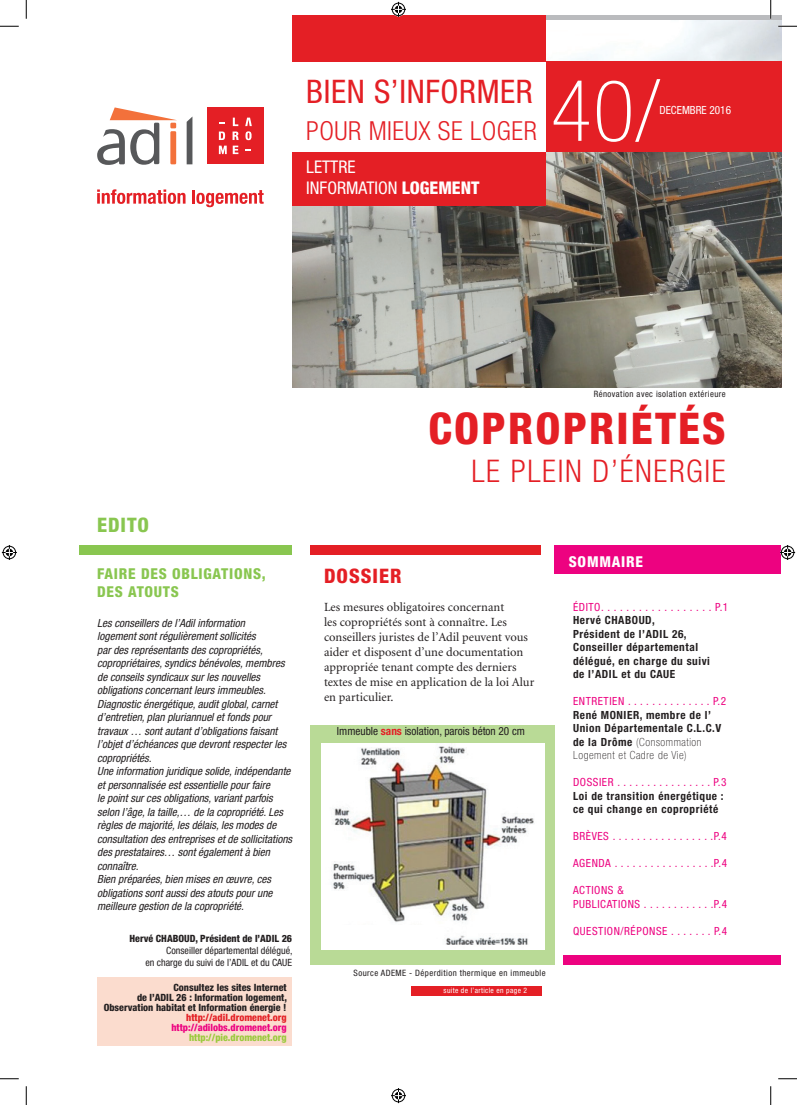
<style>
.page{position:relative;width:797px;height:1105px;background:#fff}
.page>*{position:absolute;margin:0;border:0;box-sizing:border-box;transform-origin:0 0}
.t1{font:100 condensed 85px "Helvetica Neue LT";color:#fff}
.t2{font:800 condensed 43.75px "Helvetica Neue LT";letter-spacing:.05em;color:#e41f25}
.t3{font:condensed 32.5px "Helvetica Neue LT";letter-spacing:.02em;color:#e41f25}
.t4{font:300 condensed 31.25px "Helvetica Neue LT";letter-spacing:.05em;color:#e41f25}
.t5{font:300 condensed 26.25px "Helvetica Neue LT";letter-spacing:.02em;color:#e41f25}
.t6{font:800 condensed 20px "Helvetica Neue LT";letter-spacing:.05em;color:#e41f25}
.t7{font:800 condensed 20px "Helvetica Neue LT";letter-spacing:.05em;color:#89c650}
.t8{font:500 condensed 18.12px "Helvetica Neue LT";letter-spacing:.05em;color:#fff}
.t9{font:condensed 17.5px/21px "Helvetica Neue LT";color:#fff}
.t10{font:800 condensed 15px/18px "Helvetica Neue LT";letter-spacing:.05em;color:#89c650}
.t11{font:800 condensed 15px "Helvetica Neue LT";letter-spacing:.05em;color:#fff}
.t12{font:12.5px/15px "Minion LT";color:#231f20}
.t13{font:italic condensed 11.25px/13.5px "Helvetica Neue LT";color:#231f20}
.t14{font:700 condensed 11.25px/13.5px "Helvetica Neue LT";letter-spacing:.05em;color:#231f20}
.t15{font:condensed 11.25px/13.5px "Helvetica Neue LT";letter-spacing:.05em;color:#ed0280}
.t16{font:condensed 11.25px "Helvetica Neue LT";color:#231f20}
.t17{font:condensed 11.25px "Helvetica Neue LT";color:#fff}
.t18{font:800 condensed 10px/10px "Helvetica Neue LT";color:#231f20;text-align:right}
.t19{font:condensed 10px/12px "Helvetica Neue LT";color:#231f20;text-align:right}
.t20{font:800 condensed 10px "Helvetica Neue LT";color:#ed0280}
.t21{font:800 condensed 10px "Helvetica Neue LT";color:#e41f25}
.t22{font:800 condensed 10px "Helvetica Neue LT";color:#99ca3b}
.t23{font:condensed 8.75px "Helvetica Neue LT";letter-spacing:.05em;color:#231f20}
.t24{font:condensed 7.5px "Helvetica Neue LT";letter-spacing:.05em;color:#fff}
.s1{font-weight:800}
.s2{font-weight:700;color:#e41f25}
.s3{font-weight:100}
</style>
<div class="page">
<div style="left:310px;top:725px;width:244px;height:239px;background:#b9da96"></div>
<img style="left:322px;top:743px;width:222px;height:206px">
<img style="left:292px;top:21px;width:489px;height:366px">
<div style="left:292px;top:62px;width:489px;height:90px;background:#e41f25"></div>
<div style="left:283px;top:62px;width:262px;height:96px;background:#fff"></div>
<div style="left:563px;top:955px;width:218px;height:9px;background:#ed0280"></div>
<div style="left:292px;top:152px;width:253px;height:53px;background:#e41f25"></div>
<div style="left:411px;top:986px;width:130px;height:9px;background:#e41f25"></div>
<div style="left:554px;top:545px;width:227px;height:29px;background:#ed0280"></div>
<div style="left:292px;top:16px;width:253px;height:46px;background:#e41f25"></div>
<div style="left:310px;top:545px;width:230px;height:10px;background:#e41f25"></div>
<div style="left:79px;top:545px;width:213px;height:10px;background:#89c650"></div>
<div style="left:97px;top:978px;width:195px;height:68px;background:#fbdcce"></div>
<svg style="left:97px;top:189px;width:88px;height:15px"></svg>
<hr style="left:192px;top:190px;width:3px;height:14px;background:#e41f25">
<svg style="left:196px;top:190px;width:68px;height:17px"></svg>
<svg style="left:97px;top:107px;width:80px;height:58px"></svg>
<svg style="left:187px;top:117px;width:5px;height:47px"></svg>
<div style="left:207px;top:107px;width:57px;height:57px;background:#e41f25"></div>
<svg style="left:232px;top:132px;width:6px;height:8px"></svg>
<svg style="left:233px;top:146px;width:5px;height:8px"></svg>
<svg style="left:233px;top:118px;width:5px;height:8px"></svg>
<svg style="left:245px;top:118px;width:7px;height:22px"></svg>
<svg style="left:219px;top:132px;width:6px;height:8px"></svg>
<svg style="left:219px;top:146px;width:8px;height:8px"></svg>
<div style="left:340px;top:925px;width:96px;height:25px;background:#fff"></div>
<svg style="left:0;top:25px;width:19px;height:2px"></svg>
<svg style="left:778px;top:25px;width:19px;height:2px"></svg>
<svg style="left:0;top:1078px;width:19px;height:1px"></svg>
<svg style="left:778px;top:1078px;width:19px;height:1px"></svg>
<svg style="left:25px;top:0;width:2px;height:19px"></svg>
<svg style="left:25px;top:1086px;width:2px;height:19px"></svg>
<svg style="left:770px;top:0;width:1px;height:19px"></svg>
<svg style="left:770px;top:1086px;width:1px;height:19px"></svg>
<svg style="left:391px;top:2px;width:15px;height:15px"></svg>
<svg style="left:391px;top:1088px;width:15px;height:15px"></svg>
<svg style="left:2px;top:545px;width:15px;height:15px"></svg>
<svg style="left:780px;top:545px;width:15px;height:15px"></svg>
<h3 class="t3" style="left:306px;top:72px;width:228px">BIEN S’INFORMER</h3>
<h3 class="t5" style="left:306px;top:116px;width:232px">POUR MIEUX SE LOGER</h3>
<h3 class="t9" style="left:306px;top:156px;width:175px">LETTRE<br>INFORMATION <span class="s1">LOGEMENT</span></h3>
<h1 class="t1" style="left:551px;top:63px;width:110px">40/</h1>
<p class="t17" style="left:659px;top:103px;width:73px">DECEMBRE 2016</p>
<h3 class="t7" style="left:97px;top:512px;width:53px">EDITO</h3>
<h3 class="t10" style="left:97px;top:564px;width:170px">FAIRE DES OBLIGATIONS,<br>DES ATOUTS</h3>
<p class="t13" style="left:97px;top:616px;width:196px">Les conseillers de l’Adil information<br>logement sont régulièrement sollicités<br>par des représentants des copropriétés, copropriétaires, syndics bénévoles, membres de conseils syndicaux sur les nouvelles obligations concernant leurs immeubles.<br>Diagnostic énergétique, audit global, carnet d’entretien, plan pluriannuel et fonds pour travaux … sont autant d’obligations faisant l’objet d’échéances que devront respecter les copropriétés.<br>Une information juridique solide, indépendante et personnalisée est essentielle pour faire<br>le point sur ces obligations, variant parfois selon l’âge, la taille,… de la copropriété. Les règles de majorité, les délais, les modes de consultation des entreprises et de sollicitations des prestataires… sont également à bien connaître.<br>Bien préparées, bien mises en œuvre, ces obligations sont aussi des atouts pour une meilleure gestion de la copropriété.</p>
<p class="t18" style="left:129px;top:933px;width:164px">Hervé CHABOUD, Président de l’ADIL 26</p>
<p class="t19" style="left:145px;top:945px;width:148px">Conseiller départemental délégué,<br>en charge du suivi de l’ADIL et du CAUE</p>
<p class="t18" style="left:104px;top:982px;width:185px">Consultez les sites Internet<br>de l’ADIL 26 : Information logement,<br>Observation habitat et Information énergie !</p>
<p class="t21" style="left:186px;top:1011px;width:102px">http://adil.dromenet.org</p>
<p class="t20" style="left:171px;top:1021px;width:117px">http://adilobs.dromenet.org</p>
<p class="t22" style="left:189px;top:1031px;width:99px">http://pie.dromenet.org</p>
<p class="t23" style="left:593px;top:389px;width:133px">Rénovation avec isolation extérieure</p>
<h2 class="t2" style="left:428px;top:401px;width:299px">COPROPRIÉTÉS</h2>
<h3 class="t4" style="left:471px;top:453px;width:256px">LE PLEIN D’ÉNERGIE</h3>
<h3 class="t6" style="left:324px;top:563px;width:79px">DOSSIER</h3>
<h3 class="t8" style="left:554px;top:551px;width:85px">SOMMAIRE</h3>
<h3 class="t11" style="left:569px;top:552px;width:76px">SOMMAIRE</h3>
<p class="t12" style="left:324px;top:600px;width:212px">Les mesures obligatoires concernant<br>les copropriétés sont à connaître. Les conseillers juristes de l’Adil peuvent vous aider et disposent d’une documentation appropriée tenant compte des derniers textes de mise en application de la loi Alur en particulier.</p>
<p class="t16" style="left:337px;top:724px;width:189px">Immeuble <span class="s2">sans</span> isolation, parois béton 20 cm</p>
<p class="t23" style="left:353px;top:968px;width:193px">Source ADEME - Déperdition thermique en immeuble</p>
<p class="t24" style="left:443px;top:986px;width:85px">suite de l’article en page 2</p>
<p class="t15" style="left:573px;top:600px;width:157px">ÉDITO. . . . . . . . . . . . . . . . . . P.1</p>
<p class="t14" style="left:573px;top:613px;width:138px">Hervé CHABOUD,<br>Président de l’ADIL 26,<br>Conseiller départemental délégué, en charge du suivi de l’ADIL et du CAUE</p>
<p class="t15" style="left:573px;top:694px;width:155px">ENTRETIEN . . . . . . . . . . . . . . P.2</p>
<p class="t14" style="left:573px;top:708px;width:150px">René MONIER, membre de l’<br>Union Départementale C.L.C.V de la Drôme <span class="s3">(Consommation<br>Logement et Cadre de Vie)</span></p>
<p class="t15" style="left:573px;top:775px;width:155px">DOSSIER . . . . . . . . . . . . . . . . P.3</p>
<p class="t14" style="left:573px;top:789px;width:152px">Loi de transition énergétique : ce qui change en copropriété</p>
<p class="t15" style="left:573px;top:829px;width:155px">BRÈVES . . . . . . . . . . . . . . . . .P.4</p>
<p class="t15" style="left:573px;top:856px;width:155px">AGENDA . . . . . . . . . . . . . . . . .P.4</p>
<p class="t15" style="left:573px;top:883px;width:155px">ACTIONS &amp;<br>PUBLICATIONS . . . . . . . . . . . .P.4</p>
<p class="t15" style="left:573px;top:924px;width:156px">QUESTION/RÉPONSE . . . . . . . P.4</p>
</div>
